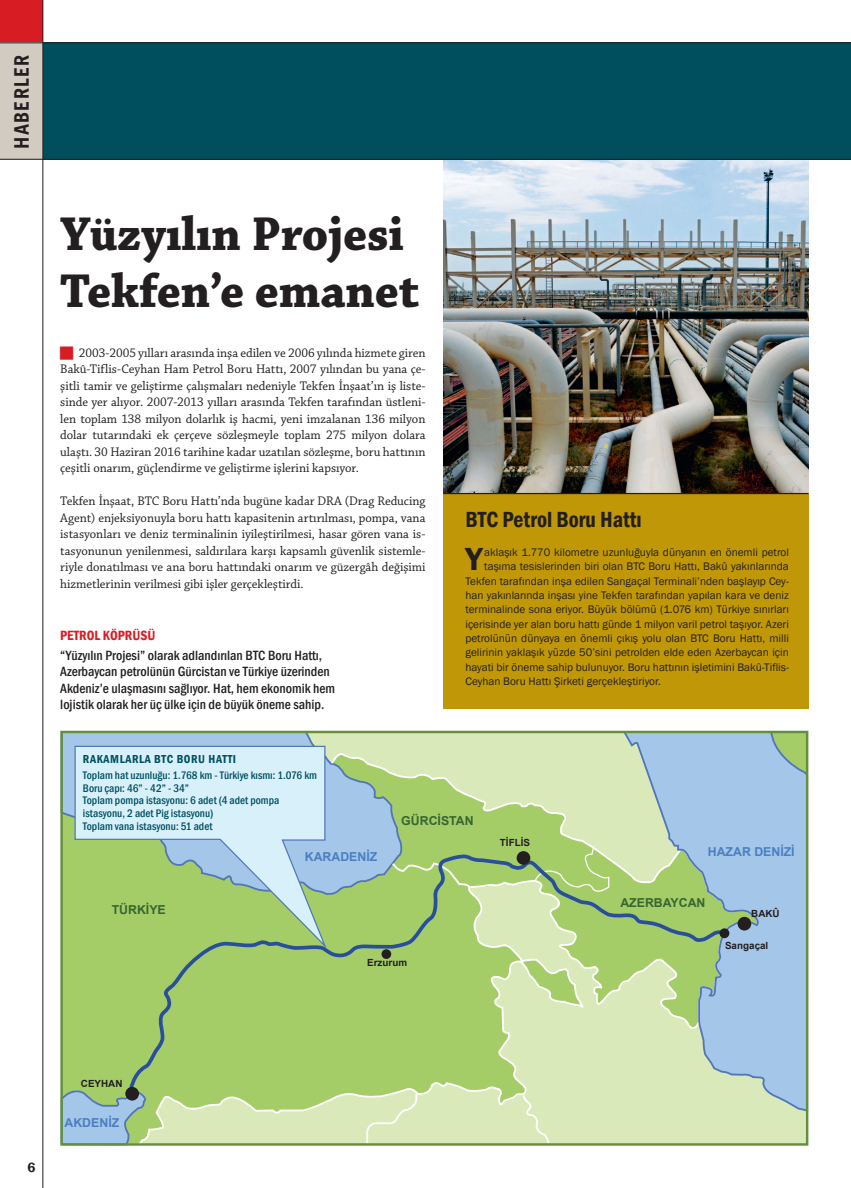
<style>
.page{position:relative;width:851px;height:1188px;background:#fff}
.page>*{position:absolute;margin:0;border:0;box-sizing:border-box;transform-origin:0 0}
.t1{font:700 50px/57.2px "Chaparral Pro";letter-spacing:-.005em;color:#231f20}
.HABER_KUTU_YAZI{font:600 32.88px "Franklin Gothic";color:#231f20}
.SOSYAL_KUTU_3_BASLIK{font:600 condensed 22.5px "Franklin Gothic";color:#231f20}
.t2{font:700 20px "Trade Gothic";letter-spacing:.06em;color:#231f20}
.ICIMIZDEN_BIRI_RESIM{font:500 condensed 13.75px/16.2px "Franklin Gothic";color:#231f20}
.ICIMIZDEN_BIRI_RESIM-2{font:600 condensed 13.75px "Franklin Gothic";color:#d81c23}
.t3{font:600 13.75px "Franklin Gothic";color:#231f20}
.Anayazi{font:13.12px/16.5px "Chaparral Pro";color:#231f20;text-align:justify}
.t4{font:700 12.25px "Arial";color:#4c7ec0}
.t5{font:700 12.25px "Arial";color:#376631}
.Anayazi-2{font:600 condensed 11.88px "Franklin Gothic";letter-spacing:.05em;color:#004f5f}
.HABER_KUTU_YAZI-2{font:11.25px "Franklin Gothic";color:#231f20}
.Anayazi-3{font:500 condensed 11.25px/12.5px "Franklin Gothic";color:#004f5f}
.t6{font:700 9.88px "Arial";color:#231f20}
</style>
<div class="page">
<img style="left:443px;top:160px;width:365px;height:333px">
<div style="left:43px;top:43px;width:807px;height:116px;background:#004f5f"></div>
<div style="left:0;top:0;width:43px;height:43px;background:#d81c23"></div>
<div style="left:0;top:43px;width:43px;height:116px;background:#d1cbc2"></div>
<hr style="left:0;top:43px;width:850px;height:1px;background:#231f20">
<hr style="left:0;top:159px;width:850px;height:1px;background:#231f20">
<hr style="left:43px;top:0;width:1px;height:1187px;background:#231f20">
<div style="left:63px;top:962px;width:52px;height:125px;background:#a4cd68"></div>
<svg style="left:63px;top:733px;width:340px;height:229px;background:#adceb8"></svg>
<svg style="left:115px;top:751px;width:645px;height:395px;background:#c6dea9"></svg>
<svg style="left:534px;top:844px;width:76px;height:11px"></svg>
<svg style="left:620px;top:733px;width:185px;height:379px;background:#acccdc"></svg>
<div style="left:737px;top:916px;width:14px;height:14px;background:#231f20;border-radius:50%"></div>
<svg style="left:63px;top:1087px;width:84px;height:55px;background:#9fc4c0"></svg>
<div style="left:60px;top:730px;width:748px;height:415px;border:2px solid #648f3e"></div>
<svg style="left:127px;top:855px;width:603px;height:239px;background:#aed085"></svg>
<div style="left:719px;top:928px;width:10px;height:9px;background:#231f20;border-radius:50%"></div>
<div style="left:516px;top:850px;width:14px;height:14px;background:#231f20;border-radius:50%"></div>
<svg style="left:74px;top:745px;width:254px;height:205px;background:#badabe"></svg>
<div style="left:125px;top:1086px;width:14px;height:14px;background:#231f20;border-radius:50%"></div>
<div style="left:443px;top:493px;width:365px;height:215px;background:#c09706"></div>
<hr style="left:443px;top:493px;width:365px;height:1px;background:#231f20">
<p class="t2" style="left:9px;top:149px;width:95px;rotate:-90deg">HABERLER</p>
<p class="t1" style="left:60px;top:207px;width:360px">Yüzyılın Projesi<br>Tekfen’e emanet</p>
<p class="Anayazi" style="left:60px;top:345px;width:367px;text-indent:19px">2003-2005 yılları arasında inşa edilen ve 2006 yılında hizmete giren Bakû-Tiflis-Ceyhan Ham Petrol Boru Hattı, 2007 yılından bu yana çe&shy;şitli tamir ve geliştirme çalışmaları nedeniyle Tekfen İnşaat’ın iş liste&shy;sinde yer alıyor. 2007-2013 yılları arasında Tekfen tarafından üstleni&shy;len toplam 138 milyon dolarlık iş hacmi, yeni imzalanan 136 milyon dolar tutarındaki ek çerçeve sözleşmeyle toplam 275 milyon dolara ulaştı. 30 Haziran 2016 tarihine kadar uzatılan sözleşme, boru hattının çeşitli onarım, güçlendirme ve geliştirme işlerini kapsıyor.</p>
<p class="Anayazi" style="left:60px;top:493px;width:366px">Tekfen İnşaat, BTC Boru Hattı’nda bugüne kadar DRA (Drag Reducing Agent) enjeksiyonuyla boru hattı kapasitenin artırılması, pompa, vana istasyonları ve deniz terminalinin iyileştirilmesi, hasar gören vana is&shy;tasyonunun yenilenmesi, saldırılara karşı kapsamlı güvenlik sistemle&shy;riyle donatılması ve ana boru hattındaki onarım ve güzergâh değişimi hizmetlerinin verilmesi gibi işler gerçekleştirdi.</p>
<p class="ICIMIZDEN_BIRI_RESIM-2" style="left:60px;top:626px;width:97px">PETROL KÖPRÜSÜ</p>
<p class="ICIMIZDEN_BIRI_RESIM" style="left:60px;top:647px;width:276px">“Yüzyılın Projesi” olarak adlandırılan BTC Boru Hattı, Azerbaycan petrolünün Gürcistan ve Türkiye üzerinden Akdeniz’e ulaşmasını sağlıyor. Hat, hem ekonomik hem lojistik olarak her üç ülke için de büyük öneme sahip.</p>
<p class="SOSYAL_KUTU_3_BASLIK" style="left:465px;top:504px;width:178px">BTC Petrol Boru Hattı</p>
<p class="HABER_KUTU_YAZI" style="left:465px;top:538px;width:19px">Y</p>
<p class="HABER_KUTU_YAZI-2" style="left:484px;top:545px;width:306px">aklaşık 1.770 kilometre uzunluğuyla dünyanın en önemli petrol</p>
<p class="HABER_KUTU_YAZI-2" style="left:484px;top:559px;width:306px">taşıma tesislerinden biri olan BTC Boru Hattı, Bakû yakınlarında</p>
<p class="HABER_KUTU_YAZI-2" style="left:465px;top:573px;width:325px">Tekfen tarafından inşa edilen Sangaçal Terminali’nden başlayıp Cey-</p>
<p class="HABER_KUTU_YAZI-2" style="left:465px;top:588px;width:325px">han yakınlarında inşası yine Tekfen tarafından yapılan kara ve deniz</p>
<p class="HABER_KUTU_YAZI-2" style="left:465px;top:602px;width:325px">terminalinde sona eriyor. Büyük bölümü (1.076 km) Türkiye sınırları</p>
<p class="HABER_KUTU_YAZI-2" style="left:465px;top:616px;width:325px">içerisinde yer alan boru hattı günde 1 milyon varil petrol taşıyor. Azeri</p>
<p class="HABER_KUTU_YAZI-2" style="left:465px;top:631px;width:325px">petrolünün dünyaya en önemli çıkış yolu olan BTC Boru Hattı, milli</p>
<p class="HABER_KUTU_YAZI-2" style="left:465px;top:645px;width:325px">gelirinin yaklaşık yüzde 50’sini petrolden elde eden Azerbaycan için</p>
<p class="HABER_KUTU_YAZI-2" style="left:465px;top:660px;width:325px">hayati bir öneme sahip bulunuyor. Boru hattının işletimini Bakû-Tiflis-</p>
<p class="HABER_KUTU_YAZI-2" style="left:465px;top:674px;width:197px">Ceyhan Boru Hattı Şirketi gerçekleştiriyor.</p>
<p class="Anayazi-2" style="left:83px;top:750px;width:155px">RAKAMLARLA BTC BORU HATTI</p>
<p class="Anayazi-3" style="left:83px;top:768px;width:235px">Toplam hat uzunluğu: 1.768 km - Türkiye kısmı: 1.076 km</p>
<p class="Anayazi-3" style="left:83px;top:781px;width:108px">Boru çapı: 46” - 42” - 34”</p>
<p class="Anayazi-3" style="left:83px;top:793px;width:198px">Toplam pompa istasyonu: 6 adet (4 adet pompa istasyonu, 2 adet Pig istasyonu)</p>
<p class="Anayazi-3" style="left:83px;top:820px;width:131px">Toplam vana istasyonu: 51 adet</p>
<p class="t5" style="left:401px;top:811px;width:74px">GÜRCİSTAN</p>
<p class="t5" style="left:112px;top:901px;width:56px">TÜRKİYE</p>
<p class="t6" style="left:500px;top:835px;width:32px">TİFLİS</p>
<p class="t4" style="left:305px;top:848px;width:74px">KARADENİZ</p>
<p class="t4" style="left:707px;top:843px;width:88px">HAZAR DENİZİ</p>
<p class="t6" style="left:367px;top:955px;width:41px">Erzurum</p>
<p class="t5" style="left:620px;top:894px;width:87px">AZERBAYCAN</p>
<p class="t6" style="left:751px;top:906px;width:30px">BAKÛ</p>
<p class="t6" style="left:725px;top:938px;width:45px">Sangaçal</p>
<p class="t3" style="left:27px;top:1158px;width:10px">6</p>
<p class="t6" style="left:81px;top:1076px;width:43px">CEYHAN</p>
<p class="t4" style="left:64px;top:1113px;width:56px">AKDENİZ</p>
</div>
